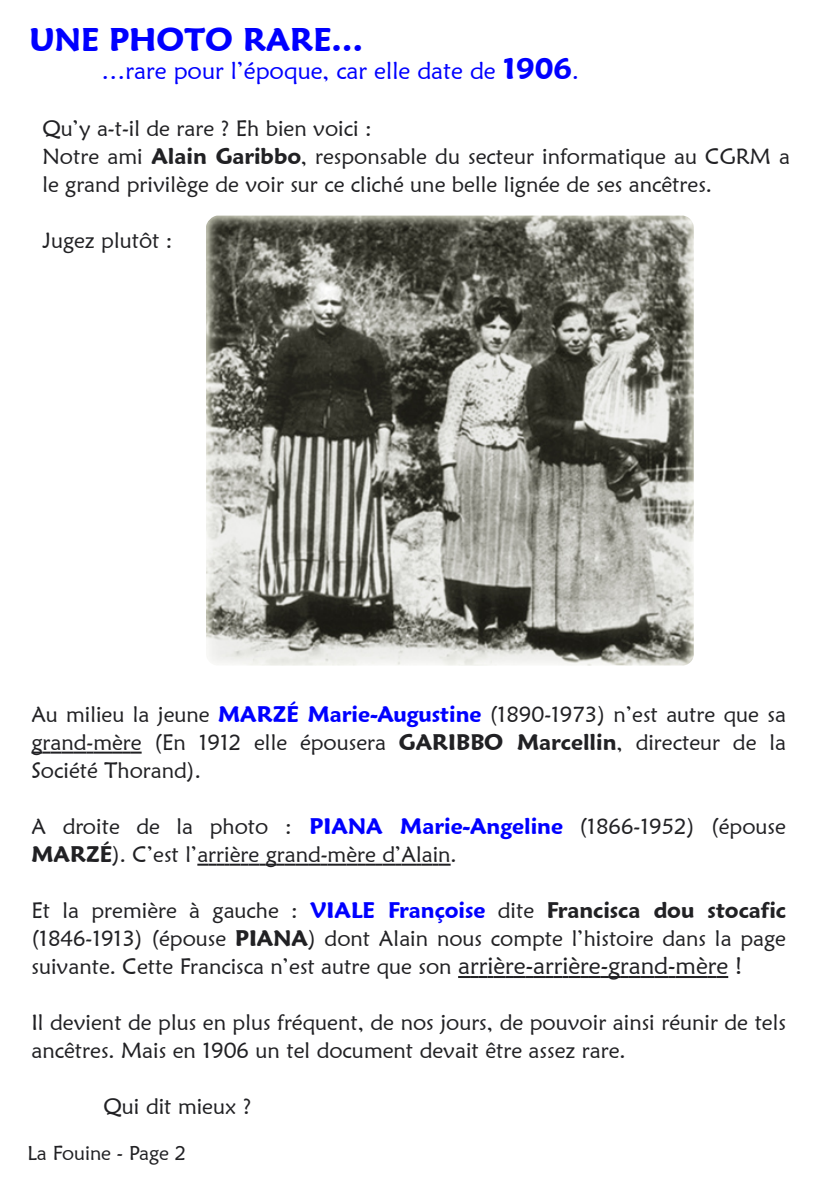
<style>
.page{position:relative;width:835px;height:1191px;background:#fff}
.page>*{position:absolute;margin:0;border:0;box-sizing:border-box;transform-origin:0 0}
.t1{font:600 32px "Maiandra GD";color:#00f}
.t2{font:24px "Maiandra GD";color:#00f}
.t3{font:22px/28px "Maiandra GD";color:#212124}
.t4{font:20px "Maiandra GD";color:#212124}
.s1{font-weight:600;font-size:30px}
.s2{font-weight:600}
.s3{font-weight:600;color:#00f}
.s4{font-size:24px}
</style>
<div class="page">
<img style="left:206px;top:215px;width:487px;height:450px;border-radius:11px">
<svg style="left:31px;top:751px;width:111px;height:2px"></svg>
<svg style="left:197px;top:863px;width:253px;height:2px"></svg>
<svg style="left:458px;top:976px;width:217px;height:1px"></svg>
<hr style="left:675px;top:975px;width:21px;height:2px;background:#212124">
<svg style="left:696px;top:976px;width:32px;height:1px"></svg>
<h1 class="t1" style="left:29px;top:21px;width:335px">UNE PHOTO RARE…</h1>
<p class="t2" style="left:101px;top:56px;width:479px">…rare pour l’époque, car elle date de <span class="s1">1906</span>.</p>
<p class="t3" style="left:42px;top:114px;width:749px">Qu’y a-t-il de rare ? Eh bien voici :<br>Notre ami <span class="s2">Alain Garibbo</span>, responsable du secteur informatique au CGRM a le grand privilège de voir sur ce cliché une belle lignée de ses ancêtres.</p>
<p class="t3" style="left:42px;top:226px;width:132px">Jugez plutôt :</p>
<p class="t3" style="left:31px;top:700px;width:756px;text-align:justify">Au milieu la jeune <span class="s3">MARZÉ Marie-Augustine</span> (1890-1973) n’est autre que sa grand-mère (En 1912 elle épousera <span class="s2">GARIBBO Marcellin</span>, directeur de la Société Thorand).</p>
<p class="t3" style="left:31px;top:812px;width:756px">A droite de la photo : <span class="s3">PIANA Marie-Angeline</span> (1866-1952) (épouse<br><span class="s2">MARZÉ</span>). C’est l’arrière grand-mère d’Alain.</p>
<p class="t3" style="left:31px;top:896px;width:756px;text-align:justify">Et la première à gauche : <span class="s3">VIALE Françoise</span> dite <span class="s2">Francisca dou stocafic </span>(1846-1913) (épouse <span class="s2">PIANA</span>) dont Alain nous compte l’histoire dans la page suivante. Cette Francisca n’est autre que son <span class="s4">arrière-arrière-grand-mère !</span></p>
<p class="t3" style="left:31px;top:1008px;width:756px">Il devient de plus en plus fréquent, de nos jours, de pouvoir ainsi réunir de tels ancêtres. Mais en 1906 un tel document devait être assez rare.</p>
<p class="t3" style="left:103px;top:1092px;width:149px">Qui dit mieux ?</p>
<p class="t4" style="left:27px;top:1141px;width:160px">La Fouine - Page 2</p>
</div>
